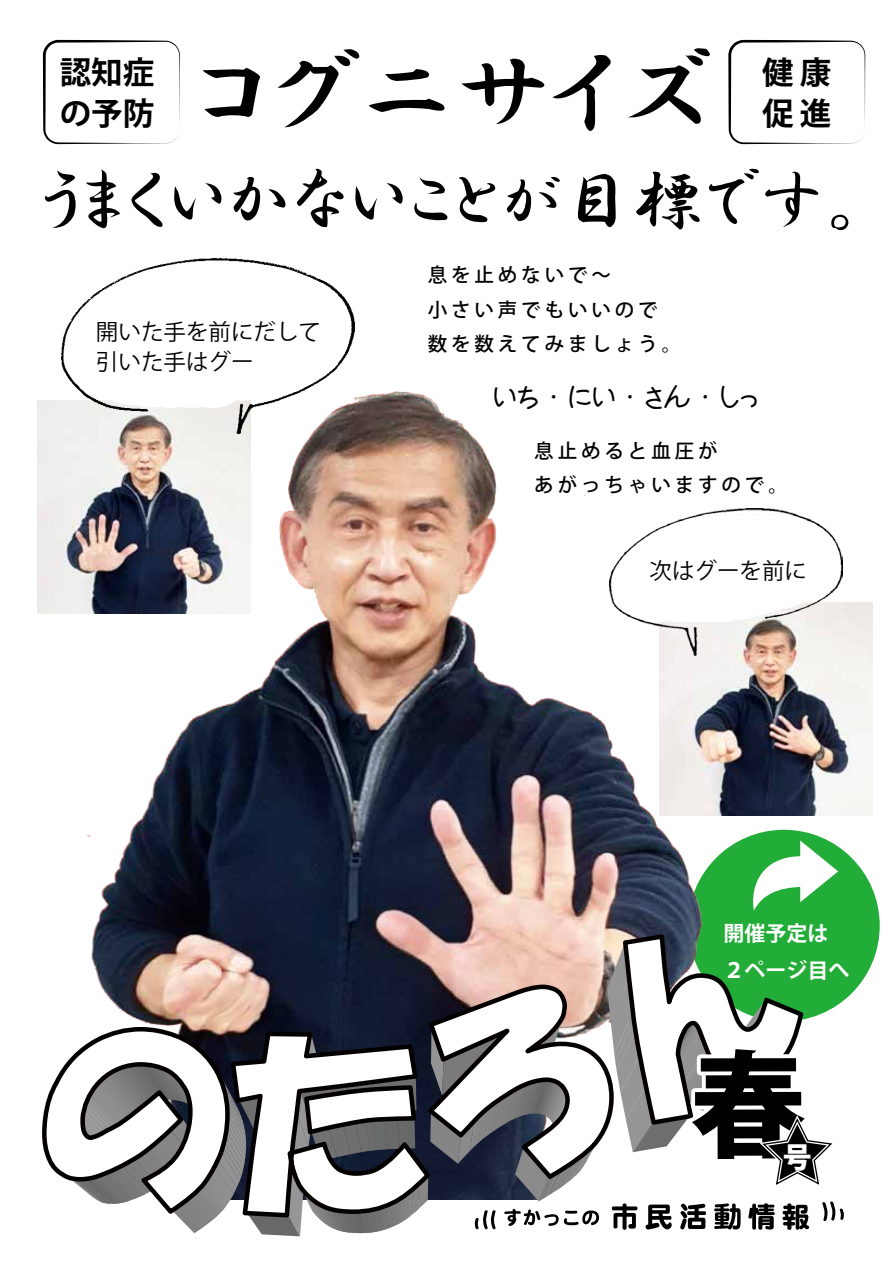
<style>
.page{position:relative;width:893px;height:1263px;background:#fff}
.page>*{position:absolute;margin:0;border:0;box-sizing:border-box;transform-origin:0 0}
.t1{font:800 115.65px "Koz Go Pro";color:#000}
.t2{font:105.75px "HGP Gyoshotai";color:#000}
.t3{font:70.5px "HGP Gyoshotai";color:#000}
.t4{font:700 31.5px "Koz Go Pr 6 N";color:#000}
.t5{font:800 28.95px "Koz Go Pro";color:#fff}
.t6{font:28.35px "HONYA JI";color:#000}
.t7{font:22.5px/30px "Koz Go Pr 6 N";color:#000}
.t8{font:700 21px/36.8px "Koz Go Pr 6 N";color:#fff}
.t9{font:500 19.5px/34.2px "Koz Go Pr 6 N";letter-spacing:.2em;color:#000}
</style>
<div class="page">
<div style="left:688px;top:830px;width:192px;height:191px;background:#22ac38;border-radius:50%"></div>
<img style="left:86px;top:391px;width:623px;height:543px">
<img style="left:38px;top:401px;width:213px;height:212px">
<img style="left:659px;top:602px;width:213px;height:213px">
<svg style="left:43px;top:40px;width:137px;height:104px"></svg>
<svg style="left:728px;top:40px;width:137px;height:104px"></svg>
<svg style="left:753px;top:840px;width:85px;height:71px"></svg>
<img style="left:62px;top:259px;width:293px;height:174px">
<img style="left:609px;top:509px;width:233px;height:147px">
<svg style="left:42px;top:934px;width:802px;height:302px"></svg>
<h2 class="t2" style="left:194px;top:38px;width:518px">コグニサイズ</h2>
<h3 class="t4" style="left:60px;top:55px;width:96px">認知症</h3>
<h3 class="t4" style="left:762px;top:55px;width:71px">健康</h3>
<h3 class="t4" style="left:60px;top:96px;width:96px">の予防</h3>
<h3 class="t4" style="left:762px;top:96px;width:71px">促進</h3>
<h3 class="t3" style="left:39px;top:164px;width:833px">うまくいかないことが目標です。</h3>
<p class="t7" style="left:96px;top:317px;width:226px">開いた手を前にだして引いた手はグー</p>
<p class="t9" style="left:428px;top:259px;width:255px">息を止めないで~<br>小さい声でもいいので数を数えてみましょう。</p>
<h3 class="t6" style="left:493px;top:382px;width:267px">いち・にい・さん・しっ</h3>
<p class="t9" style="left:534px;top:434px;width:255px">息止めると血圧が<br>あがっちゃいますので。</p>
<p class="t7" style="left:650px;top:556px;width:159px">次はグーを前に</p>
<p class="t8" style="left:724px;top:915px;width:127px">開催予定は<br>２ページ目へ</p>
<h1 class="t1" style="left:690px;top:1030px;width:117px">春</h1>
<h3 class="t5" style="left:783px;top:1138px;width:30px">号</h3>
</div>
